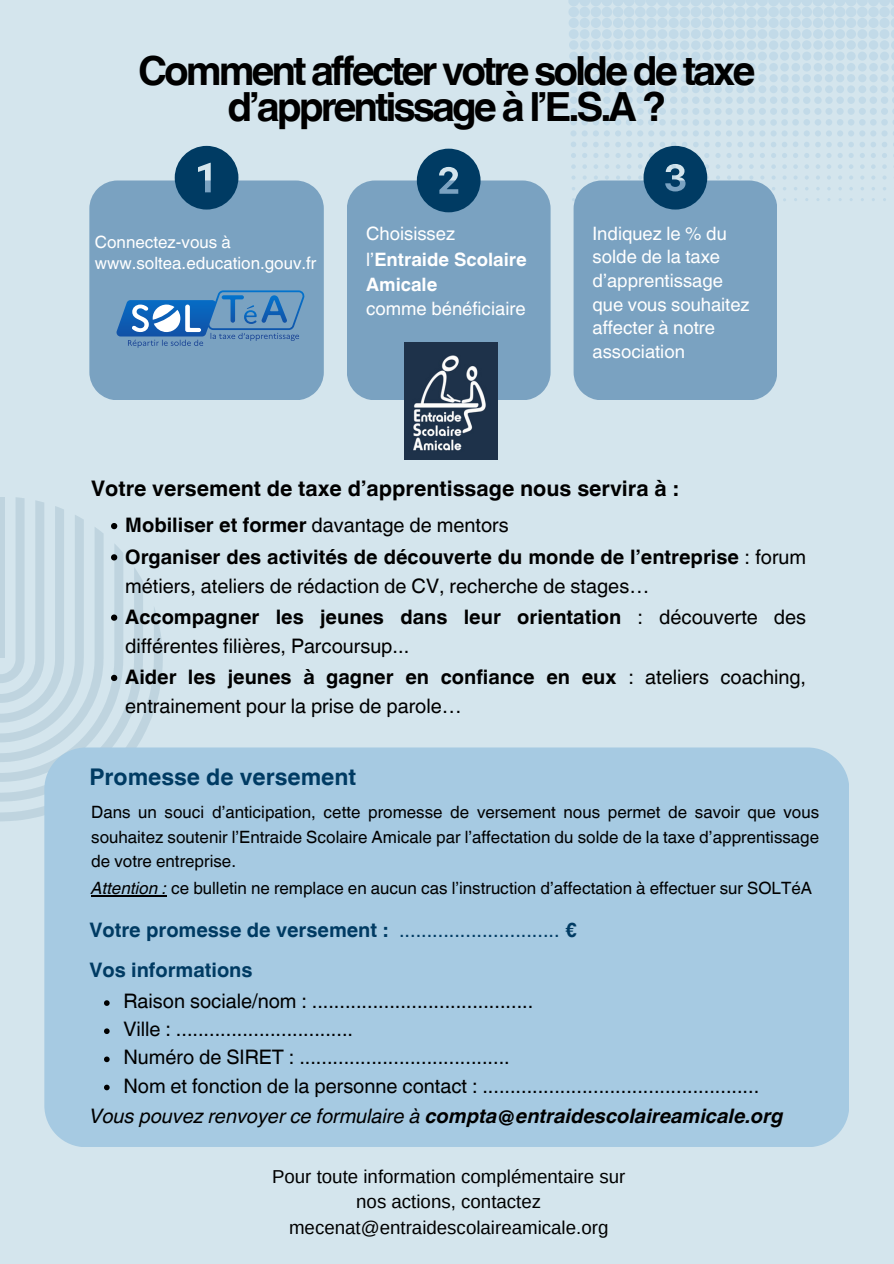
<style>
.page{position:relative;width:894px;height:1264px;background:#fff}
.page>*{position:absolute;margin:0;border:0;box-sizing:border-box;transform-origin:0 0}
.t1{font:700 40.2px/36.3px "Helvetica World";letter-spacing:-.075em;color:#000;text-align:center}
.t2{font:700 22.95px "Helvetica World";color:#003b63}
.t3{font:700 21.45px "Helvetica World";color:#000}
.t4{font:19.95px/29px "Helvetica World";color:#000}
.t5{font:italic 700 19.95px "Helvetica World";color:#000}
.t6{font:19.95px "Helvetica World";color:#003b63}
.t7{font:700 19.95px "Helvetica World";color:#003b63}
.t8{font:18.75px/25.8px "Arimo";color:#000;text-align:center}
.t9{font:18.45px/23.7px "Helvetica World";color:#fff}
.t10{font:700 18.45px/25.8px "Helvetica World";color:#fff}
.t11{font:16.95px/24.8px "Helvetica World";color:#000;text-align:justify}
.t12{font:16.95px/21.3px "Helvetica World";color:#fff}
.s1{font-weight:400}
.s2{font-weight:700}
.s3{font-style:italic}
</style>
<div class="page">
<div style="left:0;top:0;width:893px;height:1263px;background:#d4e5ed"></div>
<svg style="left:871px;top:153px;width:4px;height:5px"></svg>
<svg style="left:871px;top:142px;width:4px;height:5px"></svg>
<svg style="left:871px;top:164px;width:4px;height:5px"></svg>
<svg style="left:860px;top:142px;width:4px;height:5px"></svg>
<svg style="left:860px;top:153px;width:4px;height:5px"></svg>
<svg style="left:849px;top:153px;width:4px;height:5px"></svg>
<svg style="left:849px;top:164px;width:4px;height:5px"></svg>
<svg style="left:848px;top:142px;width:5px;height:5px"></svg>
<svg style="left:860px;top:164px;width:4px;height:5px"></svg>
<svg style="left:882px;top:153px;width:4px;height:5px"></svg>
<svg style="left:882px;top:164px;width:4px;height:5px"></svg>
<svg style="left:882px;top:142px;width:5px;height:5px"></svg>
<svg style="left:838px;top:164px;width:4px;height:5px"></svg>
<svg style="left:838px;top:176px;width:4px;height:4px"></svg>
<svg style="left:838px;top:153px;width:4px;height:5px"></svg>
<svg style="left:837px;top:142px;width:5px;height:5px"></svg>
<svg style="left:568px;top:0;width:325px;height:136px"></svg>
<div style="left:712px;top:7px;width:11px;height:10px;background:#c2dae8;border-radius:50%"></div>
<div style="left:712px;top:18px;width:11px;height:10px;background:#c2dae8;border-radius:50%"></div>
<div style="left:724px;top:63px;width:9px;height:9px;background:#c2dae8;border-radius:50%"></div>
<div style="left:723px;top:18px;width:11px;height:10px;background:#c2dae8;border-radius:50%"></div>
<div style="left:724px;top:40px;width:9px;height:10px;background:#c2dae8;border-radius:50%"></div>
<div style="left:724px;top:29px;width:10px;height:10px;background:#c2dae8;border-radius:50%"></div>
<div style="left:723px;top:7px;width:11px;height:10px;background:#c2dae8;border-radius:50%"></div>
<svg style="left:712px;top:29px;width:10px;height:10px"></svg>
<div style="left:724px;top:74px;width:9px;height:8px;background:#c2dae8;border-radius:50%"></div>
<div style="left:724px;top:85px;width:8px;height:8px;background:#c2dae8;border-radius:50%"></div>
<div style="left:725px;top:96px;width:7px;height:8px;background:#c2dae8;border-radius:50%"></div>
<div style="left:724px;top:52px;width:9px;height:9px;background:#c2dae8;border-radius:50%"></div>
<div style="left:714px;top:130px;width:7px;height:6px;background:#c2dae8;border-radius:50%"></div>
<div style="left:701px;top:7px;width:11px;height:10px;background:#c2dae8;border-radius:50%"></div>
<div style="left:701px;top:18px;width:10px;height:10px;background:#c2dae8;border-radius:50%"></div>
<div style="left:701px;top:29px;width:10px;height:10px;background:#c2dae8;border-radius:50%"></div>
<div style="left:713px;top:40px;width:9px;height:10px;background:#c2dae8;border-radius:50%"></div>
<div style="left:702px;top:52px;width:9px;height:9px;background:#c2dae8;border-radius:50%"></div>
<div style="left:702px;top:40px;width:9px;height:10px;background:#c2dae8;border-radius:50%"></div>
<div style="left:702px;top:63px;width:9px;height:9px;background:#c2dae8;border-radius:50%"></div>
<div style="left:713px;top:85px;width:8px;height:8px;background:#c2dae8;border-radius:50%"></div>
<div style="left:713px;top:74px;width:9px;height:8px;background:#c2dae8;border-radius:50%"></div>
<div style="left:713px;top:63px;width:9px;height:9px;background:#c2dae8;border-radius:50%"></div>
<div style="left:713px;top:52px;width:9px;height:9px;background:#c2dae8;border-radius:50%"></div>
<div style="left:714px;top:96px;width:7px;height:8px;background:#c2dae8;border-radius:50%"></div>
<div style="left:702px;top:74px;width:8px;height:8px;background:#c2dae8;border-radius:50%"></div>
<div style="left:714px;top:108px;width:7px;height:7px;background:#c2dae8;border-radius:50%"></div>
<div style="left:714px;top:119px;width:7px;height:7px;background:#c2dae8;border-radius:50%"></div>
<div style="left:89px;top:180px;width:235px;height:220px;background:#7aa2c1"></div>
<svg style="left:175px;top:146px;width:63px;height:63px;background:#2b5e80"></svg>
<svg style="left:347px;top:149px;width:203px;height:251px;background:#7da3c0"></svg>
<svg style="left:571px;top:142px;width:260px;height:258px"></svg>
<svg style="left:116px;top:290px;width:188px;height:58px;background:#5f92c1"></svg>
<img style="left:404px;top:342px;width:93px;height:117px">
<svg style="left:0;top:497px;width:162px;height:324px"></svg>
<div style="left:44px;top:747px;width:804px;height:400px;background:#a6cae2"></div>
<hr style="left:91px;top:895px;width:76px;height:1px;background:#000">
<svg style="left:104px;top:1000px;width:6px;height:5px"></svg>
<svg style="left:104px;top:1028px;width:6px;height:6px"></svg>
<svg style="left:104px;top:1056px;width:6px;height:6px"></svg>
<svg style="left:104px;top:1084px;width:6px;height:6px"></svg>
<p class="t1" style="left:138px;top:49px;width:618px">Comment affecter votre solde de taxe d’apprentissage à l’E.S.A ?</p>
<p class="t12" style="left:95px;top:231px;width:223px">Connectez-vous à www.soltea.education.gouv.fr</p>
<h1 class="t10" style="left:366px;top:218px;width:162px"><span class="s1">Choisissez l’</span>Entraide Scolaire<br>Amicale</h1>
<h1 class="t9" style="left:366px;top:297px;width:161px">comme bénéficiaire</h1>
<p class="t9" style="left:592px;top:221px;width:159px">Indiquez le % du solde de la taxe d’apprentissage que vous souhaitez affecter à notre association</p>
<p class="t3" style="left:91px;top:471px;width:588px">Votre versement de taxe d’apprentissage nous servira à :</p>
<p class="t4" style="left:125px;top:511px;width:385px"><span class="s2">Mobiliser et former</span> davantage de mentors</p>
<p class="t4" style="left:125px;top:542px;width:682px"><span class="s2">Organiser des activités de découverte du monde de l’entreprise</span> : forum métiers, ateliers de rédaction de CV, recherche de stages…</p>
<p class="t4" style="left:125px;top:602px;width:682px"><span class="s2">Accompagner les jeunes dans leur orientation</span> : découverte des différentes filières, Parcoursup...</p>
<p class="t4" style="left:125px;top:663px;width:682px"><span class="s2">Aider les jeunes à gagner en confiance en eux</span> : ateliers coaching, entrainement pour la prise de parole…</p>
<p class="t2" style="left:89px;top:757px;width:268px">Promesse de versement</p>
<p class="t11" style="left:91px;top:799px;width:729px">Dans un souci d’anticipation, cette promesse de versement nous permet de savoir que vous souhaitez soutenir l’Entraide Scolaire Amicale par l’affectation du solde de la taxe d’apprentissage de votre entreprise.</p>
<p class="t11" style="left:91px;top:876px;width:722px"><span class="s3">Attention :</span> ce bulletin ne remplace en aucun cas l’instruction d’affectation à effectuer sur SOLTéA</p>
<p class="t6" style="left:89px;top:918px;width:489px"><span class="s2">Votre promesse de versement :</span> ............................. <span class="s2">€</span></p>
<p class="t7" style="left:89px;top:953px;width:165px">Vos informations</p>
<p class="t4" style="left:123px;top:986px;width:411px">Raison sociale/nom : ........................................</p>
<p class="t4" style="left:123px;top:1014px;width:231px">Ville : ................................</p>
<p class="t4" style="left:123px;top:1043px;width:388px">Numéro de SIRET : ......................................</p>
<p class="t4" style="left:123px;top:1071px;width:637px">Nom et fonction de la personne contact : ..................................................</p>
<p class="t5" style="left:89px;top:1099px;width:695px"><span class="s1">Vous pouvez renvoyer ce formulaire à</span> compta@entraidescolaireamicale.org</p>
<h2 class="t8" style="left:272px;top:1163px;width:355px">Pour toute information complémentaire sur nos actions, contactez mecenat@entraidescolaireamicale.org</h2>
</div>
